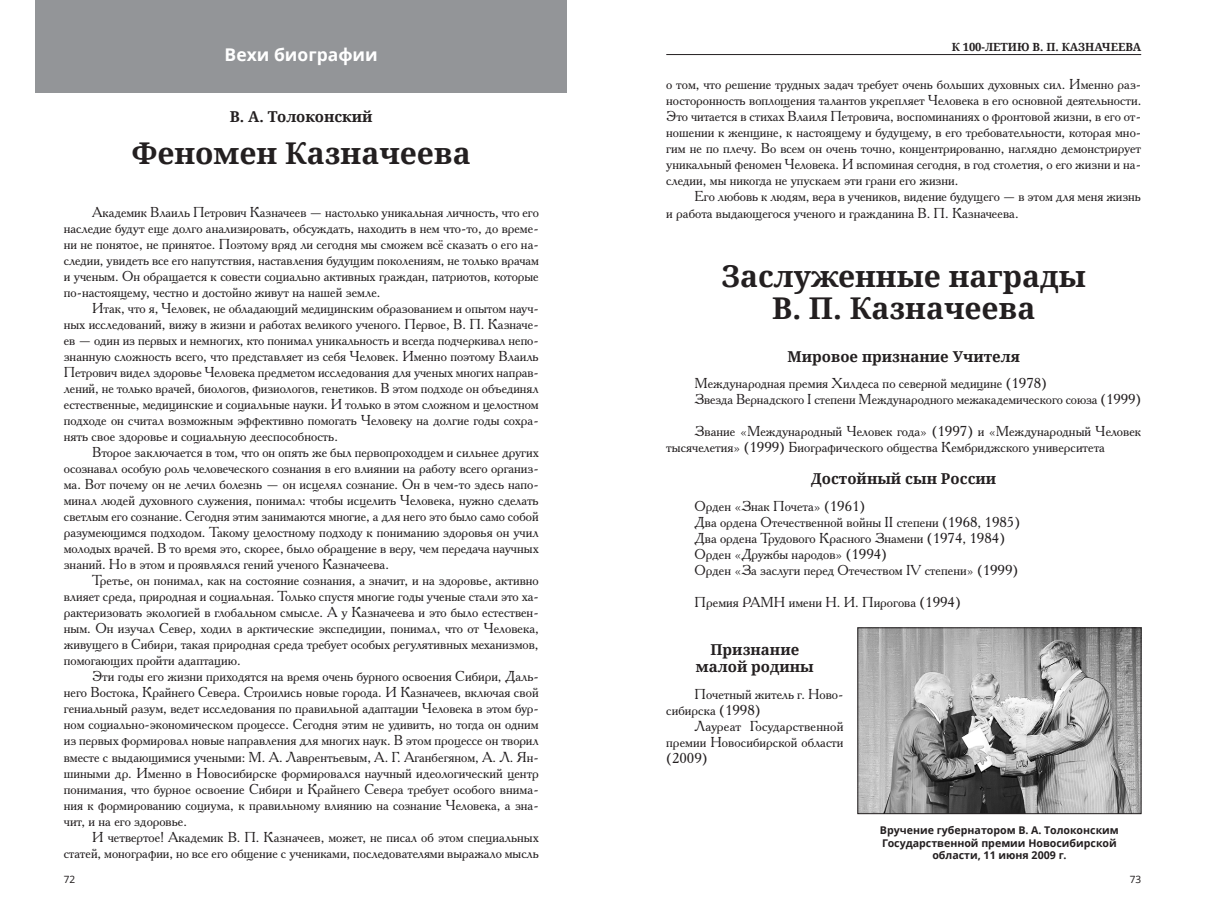
<style>
.page{position:relative;width:1205px;height:922px;background:#fff}
.page>*{position:absolute;margin:0;border:0;box-sizing:border-box;transform-origin:0 0}
.t1{font:700 30px/32.5px "Noto Serif";color:#231f20;text-align:center}
.t2{font:700 17.5px "Noto Sans";color:#fff}
.t3{font:700 15px/17.5px "Noto Serif";color:#231f20;text-align:center}
.t4{font:14.38px/16px "Academy";color:#231f20;text-align:justify}
.t5{font:700 11.25px "Noto Serif";color:#231f20}
.t6{font:700 10.62px/12.5px "Noto Sans";color:#231f20;text-align:center}
.t7{font:10px "Noto Sans";color:#231f20}
</style>
<div class="page">
<hr style="left:666px;top:54px;width:475px;height:1px;background:#231f20">
<div style="left:35px;top:0;width:532px;height:92px;background:#939598"></div>
<img style="left:859px;top:629px;width:280px;height:182px">
<div style="left:857px;top:627px;width:284px;height:186px;border:1px solid #231f20"></div>
<p class="t2" style="left:225px;top:43px;width:155px">Вехи биографии</p>
<p class="t3" style="left:230px;top:107px;width:144px">В. А. Толоконский</p>
<h1 class="t1" style="left:132px;top:135px;width:340px">Феномен Казначеева</h1>
<p class="t4" style="left:64px;top:204px;width:477px;text-indent:28px">Академик Влаиль Петрович Казначеев — настолько уникальная личность, что его наследие будут еще долго анализировать, обсуждать, находить в нем что-то, до време&shy;ни не понятое, не принятое. Поэтому вряд ли сегодня мы сможем всё сказать о его на&shy;следии, увидеть все его напутствия, наставления будущим поколениям, не только врачам и ученым. Он обращается к совести социально активных граждан, патриотов, которые по-настоящему, честно и достойно живут на нашей земле.</p>
<p class="t4" style="left:64px;top:300px;width:476px;text-indent:28px">Итак, что я, Человек, не обладающий медицинским образованием и опытом науч&shy;ных исследований, вижу в жизни и работах великого ученого. Первое, В. П. Казначе&shy;ев — один из первых и немногих, кто понимал уникальность и всегда подчеркивал непо&shy;знанную сложность всего, что представляет из себя Человек. Именно поэтому Влаиль Петрович видел здоровье Человека предметом исследования для ученых многих направ&shy;лений, не только врачей, биологов, физиологов, генетиков. В этом подходе он объединял естественные, медицинские и социальные науки. И только в этом сложном и целостном подходе он считал возможным эффективно помогать Человеку на долгие годы сохра&shy;нять свое здоровье и социальную дееспособность.</p>
<p class="t4" style="left:64px;top:444px;width:476px;text-indent:28px">Второе заключается в том, что он опять же был первопроходцем и сильнее других осознавал особую роль человеческого сознания в его влиянии на работу всего организ&shy;ма. Вот почему он не лечил болезнь — он исцелял сознание. Он в чем-то здесь напо&shy;минал людей духовного служения, понимал: чтобы исцелить Человека, нужно сделать светлым его сознание. Сегодня этим занимаются многие, а для него это было само собой разумеющимся подходом. Такому целостному подходу к пониманию здоровья он учил молодых врачей. В то время это, скорее, было обращение в веру, чем передача научных знаний. Но в этом и проявлялся гений ученого Казначеева.</p>
<p class="t4" style="left:64px;top:572px;width:477px;text-indent:28px">Третье, он понимал, как на состояние сознания, а значит, и на здоровье, активно влияет среда, природная и социальная. Только спустя многие годы ученые стали это ха&shy;рактеризовать экологией в глобальном смысле. А у Казначеева и это было естествен&shy;ным. Он изучал Север, ходил в арктические экспедиции, понимал, что от Человека, живущего в Сибири, такая природная среда требует особых регулятивных механизмов, помогающих пройти адаптацию.</p>
<p class="t4" style="left:64px;top:668px;width:476px;text-indent:28px">Эти годы его жизни приходятся на время очень бурного освоения Сибири, Даль&shy;него Востока, Крайнего Севера. Строились новые города. И Казначеев, включая свой гениальный разум, ведет исследования по правильной адаптации Человека в этом бур&shy;ном социально-экономическом процессе. Сегодня этим не удивить, но тогда он одним из первых формировал новые направления для многих наук. В этом процессе он творил вместе с выдающимися учеными: М. А. Лаврентьевым, А. Г. Аганбегяном, А. Л. Ян&shy;шиными др. Именно в Новосибирске формировался научный идеологический центр понимания, что бурное освоение Сибири и Крайнего Севера требует особого внима&shy;ния к формированию социума, к правильному влиянию на сознание Человека, а зна&shy;чит, и на его здоровье.</p>
<p class="t4" style="left:64px;top:828px;width:476px;text-align:right">И четвертое! Академик В. П. Казначеев, может, не писал об этом специальных статей, монографии, но все его общение с учениками, последователями выражало мысль</p>
<p class="t5" style="left:951px;top:39px;width:191px">К 100-ЛЕТИЮ В. П. КАЗНАЧЕЕВА</p>
<p class="t4" style="left:666px;top:76px;width:476px">о том, что решение трудных задач требует очень больших духовных сил. Именно раз&shy;носторонность воплощения талантов укрепляет Человека в его основной деятельности.<br>Это читается в стихах Влаиля Петровича, воспоминаниях о фронтовой жизни, в его от&shy;ношении к женщине, к настоящему и будущему, в его требовательности, которая мно&shy;гим не по плечу. Во всем он очень точно, концентрированно, наглядно демонстрирует уникальный феномен Человека. И вспоминая сегодня, в год столетия, о его жизни и на&shy;следии, мы никогда не упускаем эти грани его жизни.</p>
<p class="t4" style="left:666px;top:188px;width:476px;text-indent:28px">Его любовь к людям, вера в учеников, видение будущего — в этом для меня жизнь и работа выдающегося ученого и гражданина В. П. Казначеева.</p>
<h1 class="t1" style="left:721px;top:259px;width:366px">Заслуженные награды<br>В. П. Казначеева</h1>
<p class="t3" style="left:787px;top:347px;width:234px">Мировое признание Учителя</p>
<p class="t4" style="left:694px;top:375px;width:448px">Международная премия Хилдеса по северной медицине (1978)<br>Звезда Вернадского I степени Международного межакадемического союза (1999)</p>
<p class="t4" style="left:666px;top:423px;width:477px;text-indent:28px">Звание «Международный Человек года» (1997) и «Международный Человек тысячелетия» (1999) Биографического общества Кембриджского университета</p>
<p class="t3" style="left:811px;top:469px;width:187px">Достойный сын России</p>
<p class="t4" style="left:694px;top:498px;width:327px;text-align:left">Орден «Знак Почета» (1961)<br>Два ордена Отечественной войны II степени (1968, 1985)<br>Два ордена Трудового Красного Знамени (1974, 1984)<br>Орден «Дружбы народов» (1994)<br>Орден «За заслуги перед Отечеством IV степени» (1999)</p>
<p class="t4" style="left:694px;top:594px;width:268px">Премия РАМН имени Н. И. Пирогова (1994)</p>
<p class="t3" style="left:696px;top:639px;width:119px">Признание малой родины</p>
<p class="t4" style="left:666px;top:685px;width:179px;text-indent:28px">Почетный житель г. Ново&shy;сибирска (1998)</p>
<p class="t4" style="left:666px;top:717px;width:179px;text-indent:28px">Лауреат Государственной премии Новосибирской области (2009)</p>
<p class="t6" style="left:880px;top:823px;width:240px">Вручение губернатором В. А. Толоконским<br>Государственной премии Новосибирской области, 11 июня 2009 г.</p>
<p class="t7" style="left:64px;top:872px;width:13px">72</p>
<p class="t7" style="left:1130px;top:872px;width:13px">73</p>
</div>
